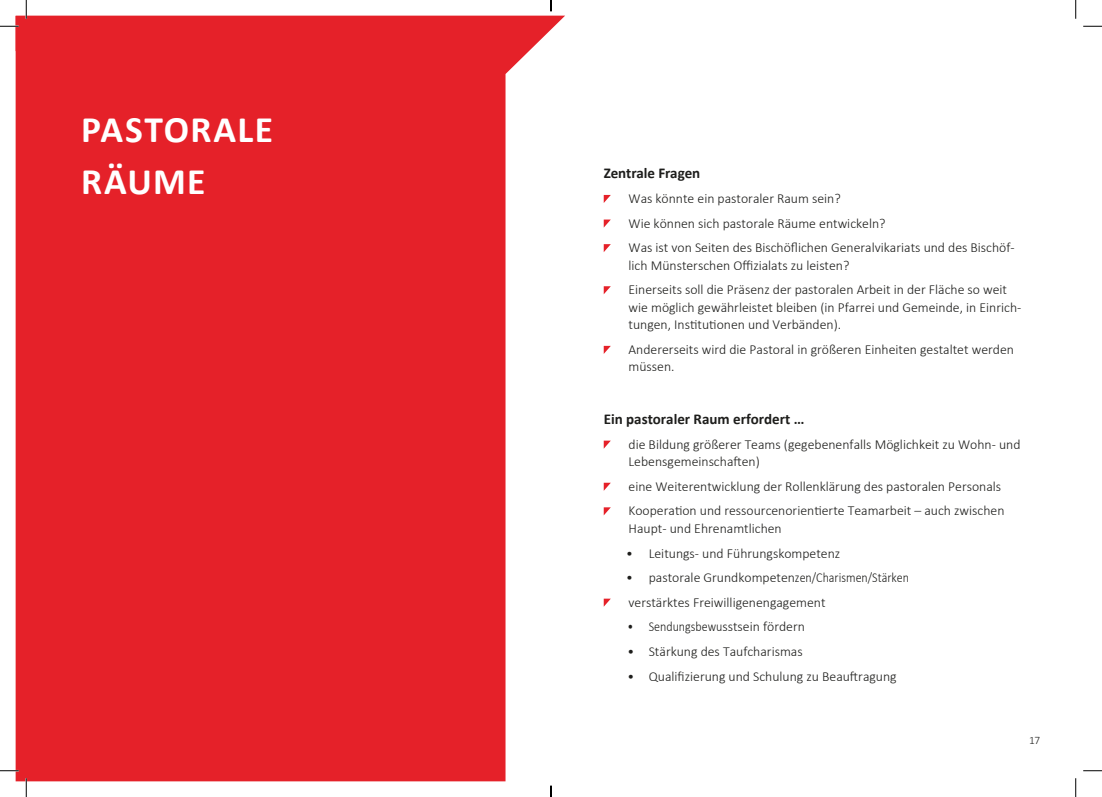
<style>
.page{position:relative;width:1102px;height:797px;background:#fff}
.page>*{position:absolute;margin:0;border:0;box-sizing:border-box;transform-origin:0 0}
.überschrift{font:700 37.5px "Calibri";letter-spacing:.035em;color:#fff}
.subline{font:700 15px "Calibri";color:#1d1d1b}
.aufzählung{font:300 13.75px/17.5px "Calibri";color:#1d1d1b}
.aufzählung-2{font:300 13.75px "Calibri";color:#1d1d1b;scale:.88 1}
.t1{font:300 11.25px "Calibri";color:#1d1d1b}
</style>
<div class="page">
<svg style="left:16px;top:16px;width:549px;height:765px;background:#e73840"></svg>
<svg style="left:603px;top:195px;width:7px;height:8px"></svg>
<svg style="left:603px;top:219px;width:7px;height:9px"></svg>
<svg style="left:603px;top:244px;width:7px;height:8px"></svg>
<svg style="left:603px;top:286px;width:7px;height:8px"></svg>
<svg style="left:603px;top:346px;width:7px;height:8px"></svg>
<svg style="left:603px;top:440px;width:7px;height:9px"></svg>
<svg style="left:603px;top:483px;width:7px;height:8px"></svg>
<svg style="left:603px;top:507px;width:7px;height:8px"></svg>
<svg style="left:603px;top:598px;width:7px;height:8px"></svg>
<svg style="left:1083px;top:25px;width:18px;height:2px"></svg>
<svg style="left:0;top:770px;width:19px;height:1px"></svg>
<svg style="left:1083px;top:770px;width:18px;height:1px"></svg>
<svg style="left:0;top:0;width:390px;height:51px"></svg>
<svg style="left:25px;top:778px;width:2px;height:19px"></svg>
<svg style="left:1075px;top:0;width:1px;height:19px"></svg>
<svg style="left:1075px;top:778px;width:1px;height:19px"></svg>
<svg style="left:550px;top:785px;width:1px;height:12px"></svg>
<p class="überschrift" style="left:81px;top:103px;width:193px">PASTORALE</p>
<p class="überschrift" style="left:81px;top:155px;width:126px">RÄUME</p>
<p class="subline" style="left:603px;top:163px;width:98px">Zentrale Fragen</p>
<p class="aufzählung" style="left:628px;top:189px;width:214px">Was könnte ein pastoraler Raum sein?</p>
<p class="aufzählung" style="left:628px;top:214px;width:258px">Wie können sich pastorale Räume entwickeln?</p>
<p class="aufzählung" style="left:628px;top:239px;width:387px">Was ist von Seiten des Bischöflichen Generalvikariats und des Bischöf&shy;lich Münsterschen Offizialats zu leisten?</p>
<p class="aufzählung" style="left:628px;top:281px;width:394px">Einerseits soll die Präsenz der pastoralen Arbeit in der Fläche so weit wie möglich gewährleistet bleiben (in Pfarrei und Gemeinde, in Einrich&shy;tungen, Institutionen und Verbänden).</p>
<p class="aufzählung" style="left:628px;top:340px;width:387px">Andererseits wird die Pastoral in größeren Einheiten gestaltet werden müssen.</p>
<p class="subline" style="left:603px;top:408px;width:202px">Ein pastoraler Raum erfordert …</p>
<p class="aufzählung" style="left:628px;top:435px;width:393px">die Bildung größerer Teams (gegebenenfalls Möglichkeit zu Wohn- und<br>Lebensgemeinschaften)</p>
<p class="aufzählung" style="left:628px;top:477px;width:374px">eine Weiterentwicklung der Rollenklärung des pastoralen Personals</p>
<p class="aufzählung" style="left:628px;top:502px;width:377px">Kooperation und ressourcenorientierte Teamarbeit – auch zwischen<br>Haupt- und Ehrenamtlichen</p>
<p class="aufzählung" style="left:626px;top:544px;width:215px">• Leitungs- und Führungskompetenz</p>
<p class="aufzählung" style="left:626px;top:568px;width:284px">• pastorale Grundkompetenzen/Charismen/Stärken</p>
<p class="aufzählung" style="left:628px;top:593px;width:198px">verstärktes Freiwilligenengagement</p>
<p class="aufzählung-2" style="left:627px;top:618px;width:203px">• Sendungsbewusstsein fördern</p>
<p class="aufzählung" style="left:627px;top:642px;width:177px">• Stärkung des Taufcharismas</p>
<p class="aufzählung" style="left:627px;top:667px;width:271px">• Qualifizierung und Schulung zu Beauftragung</p>
<p class="t1" style="left:1028px;top:733px;width:13px">17</p>
</div>
